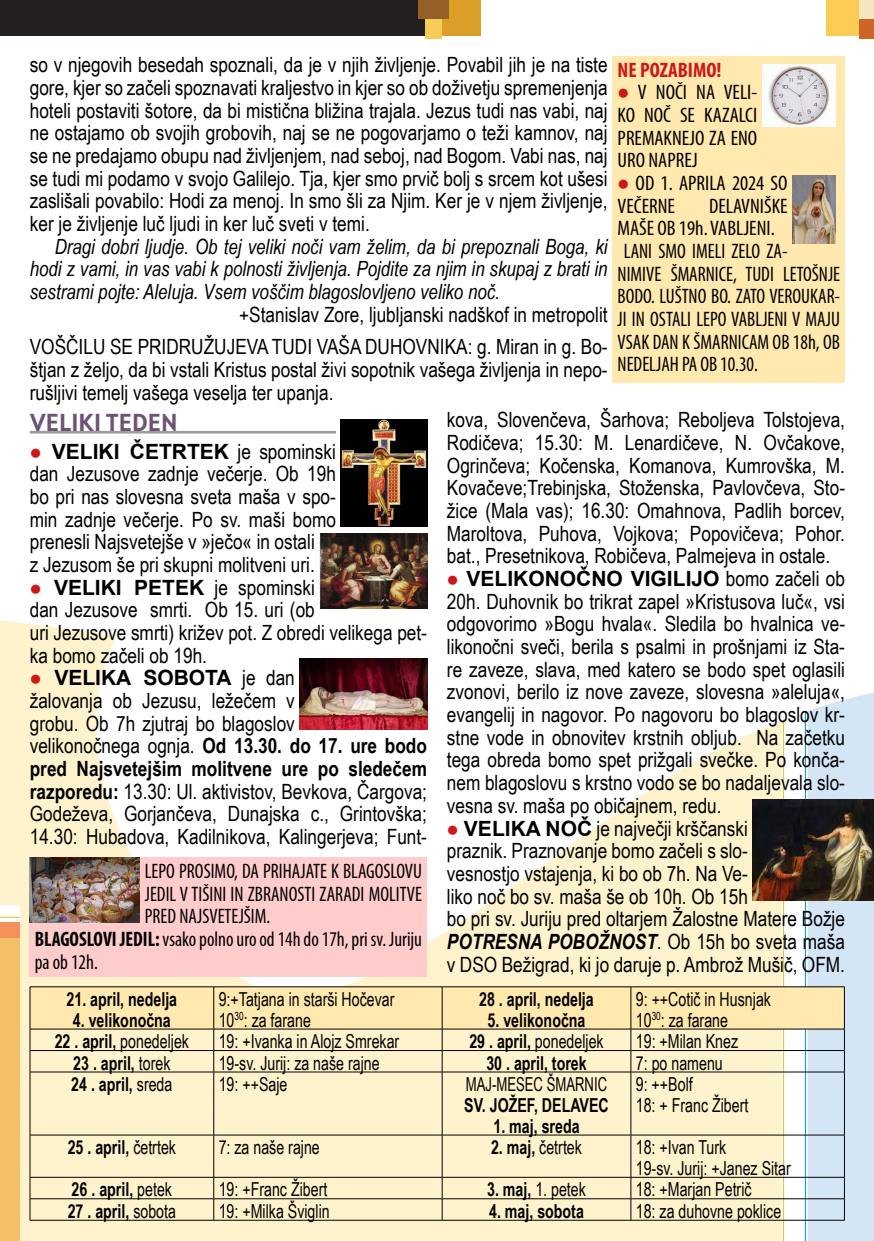
<style>
.page{position:relative;width:874px;height:1241px;background:#fff}
.page>*{position:absolute;margin:0;border:0;box-sizing:border-box;transform-origin:0 0}
.t1{font:700 24.5px "Squad";color:#6c5274}
.t2{font:21px/22.6px "Arial Narrow";color:#000}
.t3{font:condensed 21px/22.6px "Myriad Pro";color:#000}
.t4{font:italic 21px/22.6px "Arial Narrow";color:#000;text-align:justify}
.t5{font:condensed 21px "Myriad Pro";color:#000;scale:.93 1}
.t6{font:700 21px "Arial";color:#000}
.t7{font:700 condensed 21px "Myriad Pro";color:#cd1719}
.t8{font:19.25px/20.8px "Arial Narrow";color:#000;scale:.9 1}
.t9{font:700 19.25px "Arial Narrow";color:#000;scale:.9 1}
.t10{font:19.25px "Arial Narrow";color:#000;scale:.83 1}
.s1{color:#cd1719}
.s2{font-family:"Arial Narrow";font-weight:400}
.s3{font-weight:700}
.s4{font-family:"Arial";font-weight:700}
.s5{font-weight:700;font-style:italic}
.s6{font-weight:400}
</style>
<div class="page">
<svg style="left:0;top:620px;width:117px;height:620px;background:#fcf1ce"></svg>
<div style="left:0;top:0;width:433px;height:36px;background:#231f20"></div>
<div style="left:825px;top:0;width:48px;height:36px;background:#fccb54"></div>
<div style="left:433px;top:0;width:47px;height:36px;background:#da9e29"></div>
<div style="left:425px;top:0;width:17px;height:39px;background:#f5cc55"></div>
<div style="left:418px;top:0;width:31px;height:19px;background:#955f28"></div>
<div style="left:858px;top:0;width:15px;height:39px;background:#cf6427"></div>
<div style="left:858px;top:0;width:15px;height:19px;background:#f6e6bd"></div>
<div style="left:0;top:921px;width:20px;height:319px;background:#f3c065"></div>
<div style="left:0;top:921px;width:20px;height:16px;background:#f6905b"></div>
<div style="left:0;top:904px;width:20px;height:17px;background:#fff"></div>
<svg style="left:0;top:916px;width:20px;height:1px"></svg>
<div style="left:612px;top:56px;width:232px;height:326px;background:#ffe9af"></div>
<img style="left:762px;top:64px;width:73px;height:62px">
<img style="left:792px;top:175px;width:43px;height:68px">
<img style="left:341px;top:419px;width:86px;height:107px">
<img style="left:318px;top:533px;width:109px;height:75px">
<hr style="left:30px;top:431px;width:306px;height:2px;background:#9d9d9c">
<svg style="left:30px;top:644px;width:843px;height:596px"></svg>
<hr style="left:30px;top:1219px;width:184px;height:1px;background:#000">
<hr style="left:214px;top:1219px;width:228px;height:1px;background:#000">
<hr style="left:442px;top:1219px;width:188px;height:1px;background:#000">
<hr style="left:630px;top:1219px;width:214px;height:1px;background:#000">
<div style="left:30px;top:857px;width:397px;height:119px;background:#fcc"></div>
<img style="left:30px;top:857px;width:110px;height:64px">
<p class="t2" style="left:30px;top:53px;width:579px;text-align:justify">so v njegovih besedah spoznali, da je v njih življenje. Povabil jih je na tiste gore, kjer so začeli spoznavati kraljestvo in kjer so ob doživetju spremenjenja hoteli postaviti šotore, da bi mistična bližina trajala. Jezus tudi nas vabi, naj ne ostajamo ob svojih grobovih, naj se ne pogovarjamo o teži kamnov, naj se ne predajamo obupu nad življenjem, nad seboj, nad Bogom. Vabi nas, naj se tudi mi podamo v svojo Galilejo. Tja, kjer smo prvič bolj s srcem kot ušesi zaslišali povabilo: Hodi za menoj. In smo šli za Njim. Ker je v njem življenje, ker je življenje luč ljudi in ker luč sveti v temi.</p>
<p class="t4" style="left:30px;top:235px;width:579px;text-indent:25px">Dragi dobri ljudje. Ob tej veliki noči vam želim, da bi prepoznali Boga, ki hodi z vami, in vas vabi k polnosti življenja. Pojdite za njim in skupaj z brati in sestrami pojte: Aleluja. Vsem voščim blagoslovljeno veliko noč.</p>
<p class="t2" style="left:30px;top:297px;width:579px;line-height:32.6px;text-align:right">+Stanislav Zore, ljubljanski nadškof in metropolit<br>VOŠČILU SE PRIDRUŽUJEVA TUDI VAŠA DUHOVNIKA: g. Miran in g. Bo-</p>
<p class="t2" style="left:30px;top:357px;width:579px">štjan z željo, da bi vstali Kristus postal živi sopotnik vašega življenja in nepo&shy;rušljivi temelj vašega veselja ter upanja.</p>
<p class="t7" style="left:617px;top:56px;width:105px">NE POZABIMO!</p>
<p class="t3" style="left:617px;top:81px;width:141px;text-align:justify"><span class="s1">●</span> V NOČI NA VELI-KO NOČ SE KAZALCI PREMAKNEJO ZA ENO URO NAPREJ</p>
<p class="t3" style="left:617px;top:171px;width:171px"><span class="s1">●</span> OD 1. APRILA 2024 SO<br>VEČERNE</p>
<p class="t3" style="left:617px;top:194px;width:224px;text-indent:91px">DELAVNIŠKE<br>MAŠE OB 19h. VABLJENI.<br>LANI SMO IMELI ZELO ZA-<br>NIMIVE ŠMARNICE, TUDI LETOŠNJE<br>BODO. LUŠTNO BO. ZATO VEROUKAR-<br>JI IN OSTALI LEPO VABLJENI V MAJU<br>VSAK DAN K ŠMARNICAM OB 18h, OB<br>NEDELJAH PA OB 10.30.</p>
<p class="t1" style="left:30px;top:406px;width:149px">VELIKI TEDEN</p>
<p class="t6" style="left:30px;top:436px;width:307px"><span class="s1">●</span> VELIKI ČETRTEK <span class="s2">je spominski</span></p>
<p class="t2" style="left:30px;top:461px;width:307px">dan Jezusove zadnje večerje. Ob 19h bo pri nas slovesna sveta maša v spo&shy;min zadnje večerje. Po sv. maši bomo prenesli Najsvetejše v »ječo« in ostali<br>z Jezusom še pri skupni molitveni uri.</p>
<p class="t6" style="left:30px;top:572px;width:286px"><span class="s1">●</span> VELIKI PETEK <span class="s2">je spominski</span></p>
<p class="t2" style="left:30px;top:597px;width:398px">dan Jezusove smrti. Ob 15. uri (ob<br>uri Jezusove smrti) križev pot. Z obredi velikega pet&shy;ka bomo začeli ob 19h.</p>
<p class="t6" style="left:30px;top:663px;width:266px"><span class="s1">●</span> VELIKA SOBOTA <span class="s2">je dan</span></p>
<p class="t2" style="left:30px;top:688px;width:398px">žalovanja ob Jezusu, ležečem v<br>grobu. Ob 7h zjutraj bo blagoslov<br>velikonočnega ognja. <span class="s3">Od 13.30. do 17. ure bodo pred Najsvetejšim molitvene ure po sledečem razporedu:</span> 13.30: Ul. aktivistov, Bevkova, Čargova; Godeževa, Gorjančeva, Dunajska c., Grintovška; 14.30: Hubadova, Kadilnikova, Kalingerjeva; Funt-</p>
<p class="t5" style="left:145px;top:858px;width:299px">LEPO PROSIMO, DA PRIHAJATE K BLAGOSLOVU</p>
<p class="t5" style="left:145px;top:880px;width:299px">JEDIL V TIŠINI IN ZBRANOSTI ZARADI MOLITVE</p>
<p class="t5" style="left:145px;top:903px;width:136px">PRED NAJSVETEJŠIM.</p>
<p class="t5" style="left:35px;top:926px;width:418px"><span class="s3">BLAGOSLOVI JEDIL:</span> vsako polno uro od 14h do 17h, pri sv. Juriju</p>
<p class="t5" style="left:35px;top:948px;width:69px">pa ob 12h.</p>
<p class="t2" style="left:446px;top:408px;width:399px;text-align:justify">kova, Slovenčeva, Šarhova; Reboljeva Tolstojeva, Rodičeva; 15.30: M. Lenardičeve, N. Ovčakove, Ogrinčeva; Kočenska, Komanova, Kumrovška, M.<br>Kovačeve;Trebinjska, Stoženska, Pavlovčeva, Sto&shy;žice (Mala vas); 16.30: Omahnova, Padlih borcev, Maroltova, Puhova, Vojkova; Popovičeva; Pohor. bat., Presetnikova, Robičeva, Palmejeva in ostale.</p>
<p class="t6" style="left:446px;top:563px;width:399px"><span class="s1">●</span> VELIKONOČNO VIGILIJO <span class="s2">bomo začeli ob</span></p>
<p class="t2" style="left:446px;top:589px;width:399px;text-align:justify">20h. Duhovnik bo trikrat zapel »Kristusova luč«, vsi odgovorimo »Bogu hvala«. Sledila bo hvalnica ve&shy;likonočni sveči, berila s psalmi in prošnjami iz Sta&shy;re zaveze, slava, med katero se bodo spet oglasili zvonovi, berilo iz nove zaveze, slovesna »aleluja«, evangelij in nagovor. Po nagovoru bo blagoslov kr&shy;stne vode in obnovitev krstnih obljub. Na začetku tega obreda bomo spet prižgali svečke. Po konča&shy;nem blagoslovu s krstno vodo se bo nadaljevala slo&shy;vesna sv. maša po običajnem, redu.</p>
<p class="t2" style="left:446px;top:815px;width:399px"><span class="s1">●</span> <span class="s4">VELIKA NOČ</span> je največji krščanski<br>praznik. Praznovanje bomo začeli s slo-<br>vesnostjo vstajenja, ki bo ob 7h. Na Ve-<br>liko noč bo sv. maša še ob 10h. Ob 15h<br>bo pri sv. Juriju pred oltarjem Žalostne Matere Božje <span class="s5">POTRESNA POBOŽNOST</span>. Ob 15h bo sveta maša v DSO Bežigrad, ki jo daruje p. Ambrož Mušič, OFM.</p>
<p class="t9" style="left:66px;top:984px;width:124px">21. april, nedelja</p>
<p class="t9" style="left:73px;top:1005px;width:110px">4. velikonočna</p>
<p class="t8" style="left:218px;top:987px;width:197px">9:+Tatjana in starši Hočevar<br>10<sup>30</sup>: za farane</p>
<p class="t9" style="left:479px;top:984px;width:129px">28 . april, nedelja</p>
<p class="t9" style="left:487px;top:1005px;width:110px">5. velikonočna</p>
<p class="t8" style="left:635px;top:987px;width:152px">9: ++Cotič in Husnjak<br>10<sup>30</sup>: za farane</p>
<p class="t8" style="left:55px;top:1029px;width:151px"><span class="s3">22 . april,</span> ponedeljek</p>
<p class="t8" style="left:218px;top:1029px;width:202px">19: +Ivanka in Alojz Smrekar</p>
<p class="t8" style="left:469px;top:1029px;width:151px"><span class="s3">29 . april,</span> ponedeljek</p>
<p class="t8" style="left:635px;top:1029px;width:115px">19: +Milan Knez</p>
<p class="t9" style="left:73px;top:1047px;width:109px">23 . april, <span class="s6">torek</span></p>
<p class="t8" style="left:218px;top:1051px;width:180px">19-sv. Jurij: za naše rajne</p>
<p class="t9" style="left:486px;top:1047px;width:113px">30 . april, torek</p>
<p class="t8" style="left:635px;top:1051px;width:98px">7: po namenu</p>
<p class="t9" style="left:71px;top:1069px;width:114px">24 . april, <span class="s6">sreda</span></p>
<p class="t8" style="left:218px;top:1072px;width:78px">19: ++Saje</p>
<p class="t10" style="left:465px;top:1069px;width:172px">MAJ-MESEC ŠMARNIC</p>
<p class="t9" style="left:464px;top:1090px;width:162px">SV. JOŽEF, DELAVEC</p>
<p class="t9" style="left:493px;top:1110px;width:97px">1. maj, sreda</p>
<p class="t8" style="left:635px;top:1072px;width:127px">9: ++Bolf<br>18: + Franc Žibert</p>
<p class="t9" style="left:68px;top:1132px;width:122px">25 . april, <span class="s6">četrtek</span></p>
<p class="t8" style="left:218px;top:1135px;width:114px">7: za naše rajne</p>
<p class="t8" style="left:491px;top:1135px;width:102px"><span class="s3">2. maj,</span> četrtek</p>
<p class="t8" style="left:635px;top:1135px;width:174px">18: +Ivan Turk<br>19-sv. Jurij: +Janez Sitar</p>
<p class="t9" style="left:72px;top:1174px;width:113px">26 . april, <span class="s6">petek</span></p>
<p class="t8" style="left:218px;top:1178px;width:122px">19: +Franc Žibert</p>
<p class="t8" style="left:487px;top:1178px;width:111px"><span class="s3">3. maj,</span> 1. petek</p>
<p class="t8" style="left:635px;top:1178px;width:130px">18: +Marjan Petrič</p>
<p class="t9" style="left:68px;top:1196px;width:122px">27 . april, <span class="s6">sobota</span></p>
<p class="t8" style="left:218px;top:1199px;width:125px">19: +Milka Šviglin</p>
<p class="t9" style="left:489px;top:1196px;width:107px">4. maj, sobota</p>
<p class="t8" style="left:635px;top:1199px;width:163px">18: za duhovne poklice</p>
</div>
